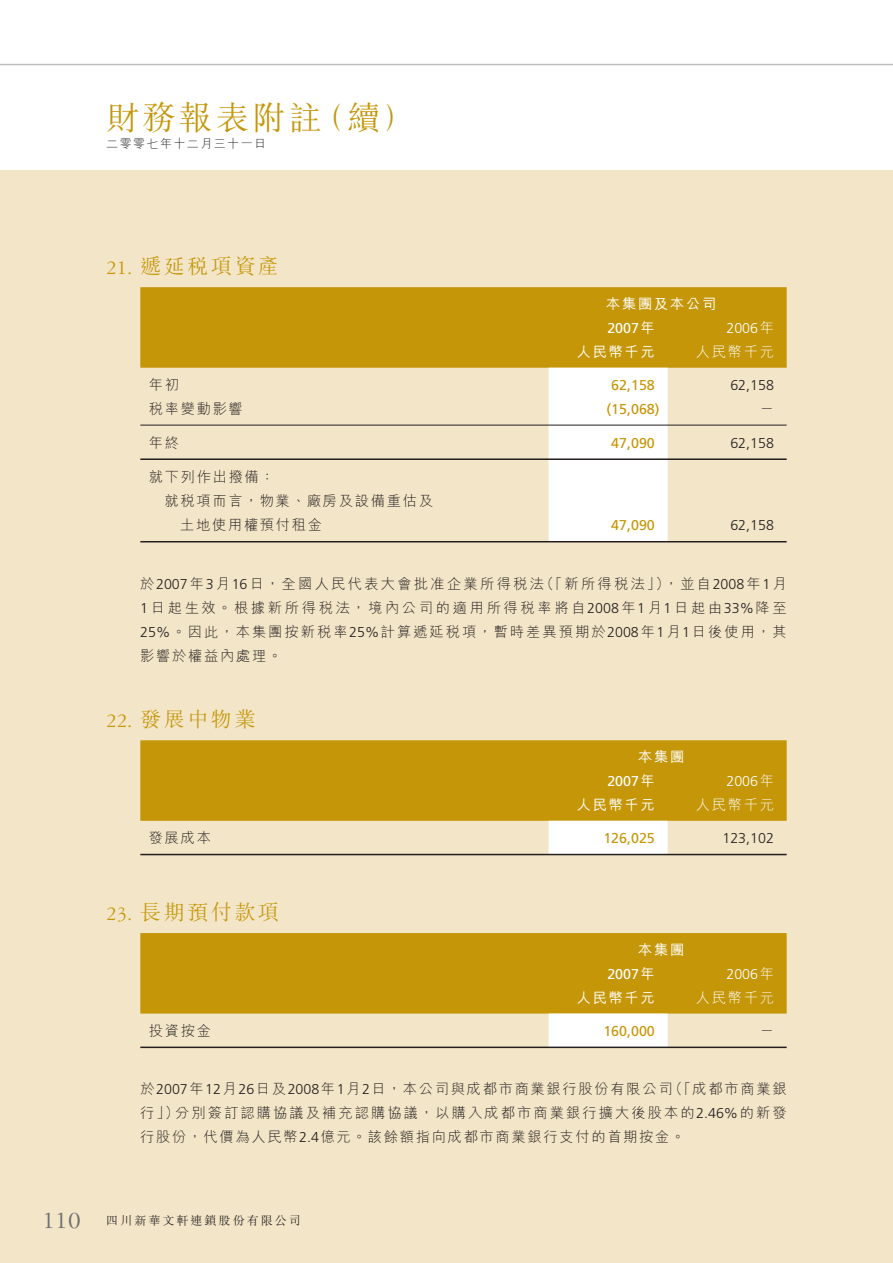
<style>
.page{position:relative;width:893px;height:1263px;background:#fff}
.page>*{position:absolute;margin:0;border:0;box-sizing:border-box;transform-origin:0 0}
.t1{font:300 33px "M Sung HK";letter-spacing:.105em;color:#c49608}
.t2{font:300 21px "M Sung HK";letter-spacing:.12em;color:#c49608}
.t3{font:300 14.25px/24px "M Hei HK";letter-spacing:.12em;color:#231f20;text-align:justify}
.t4{font:14.25px "Frutiger LT Std";color:#c49608}
.t5{font:500 14.25px "M Hei HK";letter-spacing:.12em;color:#fff}
.t6{font:300 14.25px "Frutiger LT Std";color:#231f20}
.t7{font:14.25px "Frutiger LT Std";color:#fff}
.t8{font:300 14.25px "Frutiger LT Std";color:#fff}
.t9{font:300 14.25px "M Hei HK";letter-spacing:.12em;color:#fff}
.t10{font:300 12px "M Sung HK";letter-spacing:.17em;color:#231f20}
.t11{font:300 12px "M Hei HK";letter-spacing:.12em;color:#231f20}
.s1{font-family:"Garamond 3 LT Std";font-weight:400}
.s2{font-family:"M Hei HK";font-weight:500}
.s3{font-family:"M Hei HK"}
.s4{font-family:"Frutiger LT Std"}
.s5{font-family:"Garamond 3 LT Std";font-weight:400;font-size:25.5px;color:#6c6d70}
</style>
<div class="page">
<div style="left:0;top:170px;width:893px;height:1093px;background:#f3e5c7"></div>
<hr style="left:0;top:64px;width:893px;height:1px;background:#bcbdc0">
<div style="left:140px;top:287px;width:647px;height:81px;background:#c49608"></div>
<div style="left:549px;top:368px;width:119px;height:173px;background:#fff"></div>
<hr style="left:140px;top:425px;width:647px;height:1px;background:#231f20">
<hr style="left:140px;top:458px;width:647px;height:2px;background:#231f20">
<hr style="left:140px;top:541px;width:647px;height:1px;background:#231f20">
<div style="left:140px;top:740px;width:647px;height:81px;background:#c49608"></div>
<div style="left:549px;top:821px;width:119px;height:33px;background:#fff"></div>
<hr style="left:140px;top:854px;width:647px;height:1px;background:#231f20">
<div style="left:140px;top:933px;width:647px;height:80px;background:#c49608"></div>
<div style="left:549px;top:1013px;width:119px;height:33px;background:#fff"></div>
<hr style="left:140px;top:1046px;width:647px;height:2px;background:#231f20">
<h1 class="t1" style="left:106px;top:105px;width:311px">財務報表附註（續）</h1>
<p class="t11" style="left:106px;top:139px;width:161px">二零零七年十二月三十一日</p>
<h2 class="t2" style="left:106px;top:258px;width:174px"><span class="s1">21.</span> 遞延稅項資產</h2>
<p class="t5" style="left:606px;top:299px;width:112px">本集團及本公司</p>
<p class="t7" style="left:607px;top:323px;width:49px">2007<span class="s2">年</span></p>
<p class="t8" style="left:726px;top:323px;width:49px">2006<span class="s3">年</span></p>
<p class="t5" style="left:577px;top:347px;width:80px">人民幣千元</p>
<p class="t9" style="left:696px;top:347px;width:80px">人民幣千元</p>
<p class="t3" style="left:149px;top:374px;width:32px">年初</p>
<p class="t4" style="left:611px;top:379px;width:45px">62,158</p>
<p class="t6" style="left:730px;top:379px;width:45px">62,158</p>
<p class="t3" style="left:149px;top:398px;width:96px">稅率變動影響</p>
<p class="t4" style="left:607px;top:403px;width:55px">(15,068)</p>
<p class="t3" style="left:760px;top:398px;width:16px">－</p>
<p class="t3" style="left:149px;top:432px;width:32px">年終</p>
<p class="t4" style="left:611px;top:437px;width:45px">47,090</p>
<p class="t6" style="left:730px;top:437px;width:45px">62,158</p>
<p class="t3" style="left:149px;top:467px;width:127px">就下列作出撥備：</p>
<p class="t3" style="left:164px;top:491px;width:270px">就稅項而言，物業、廠房及設備重估及</p>
<p class="t3" style="left:180px;top:515px;width:143px">土地使用權預付租金</p>
<p class="t4" style="left:611px;top:519px;width:45px">47,090</p>
<p class="t6" style="left:730px;top:519px;width:45px">62,158</p>
<p class="t3" style="left:140px;top:573px;width:648px">於<span class="s4">2007</span>年<span class="s4">3</span>月<span class="s4">16</span>日，全國人民代表大會批准企業所得稅法（「新所得稅法」），並自<span class="s4">2008</span>年<span class="s4">1</span>月<span class="s4">1</span>日起生效。根據新所得稅法，境內公司的適用所得稅率將自<span class="s4">2008</span>年<span class="s4">1</span>月<span class="s4">1</span>日起由<span class="s4">33%</span>降至<span class="s4">25%</span>。因此，本集團按新稅率<span class="s4">25%</span>計算遞延稅項，暫時差異預期於<span class="s4">2008</span>年<span class="s4">1</span>月<span class="s4">1</span>日後使用，其影響於權益內處理。</p>
<h2 class="t2" style="left:106px;top:711px;width:151px"><span class="s1">22.</span> 發展中物業</h2>
<p class="t5" style="left:638px;top:752px;width:48px">本集團</p>
<p class="t7" style="left:607px;top:776px;width:49px">2007<span class="s2">年</span></p>
<p class="t8" style="left:726px;top:776px;width:49px">2006<span class="s3">年</span></p>
<p class="t5" style="left:577px;top:800px;width:80px">人民幣千元</p>
<p class="t9" style="left:696px;top:800px;width:80px">人民幣千元</p>
<p class="t3" style="left:149px;top:827px;width:64px">發展成本</p>
<p class="t4" style="left:603px;top:832px;width:53px">126,025</p>
<p class="t6" style="left:722px;top:832px;width:53px">123,102</p>
<h2 class="t2" style="left:106px;top:904px;width:174px"><span class="s1">23.</span> 長期預付款項</h2>
<p class="t5" style="left:638px;top:944px;width:48px">本集團</p>
<p class="t7" style="left:607px;top:968px;width:49px">2007<span class="s2">年</span></p>
<p class="t8" style="left:726px;top:968px;width:49px">2006<span class="s3">年</span></p>
<p class="t5" style="left:577px;top:992px;width:80px">人民幣千元</p>
<p class="t9" style="left:696px;top:992px;width:80px">人民幣千元</p>
<p class="t3" style="left:149px;top:1020px;width:64px">投資按金</p>
<p class="t4" style="left:603px;top:1025px;width:53px">160,000</p>
<p class="t3" style="left:760px;top:1020px;width:16px">－</p>
<p class="t3" style="left:140px;top:1079px;width:648px">於<span class="s4">2007</span>年<span class="s4">12</span>月<span class="s4">26</span>日及<span class="s4">2008</span>年<span class="s4">1</span>月<span class="s4">2</span>日，本公司與成都市商業銀行股份有限公司（「成都市商業銀行」）分別簽訂認購協議及補充認購協議，以購入成都市商業銀行擴大後股本的<span class="s4">2.46%</span>的新發行股份，代價為人民幣<span class="s4">2.4</span>億元。該餘額指向成都市商業銀行支付的首期按金。</p>
<p class="t10" style="left:43px;top:1216px;width:260px"><span class="s5">110</span> 四川新華文軒連鎖股份有限公司</p>
</div>
